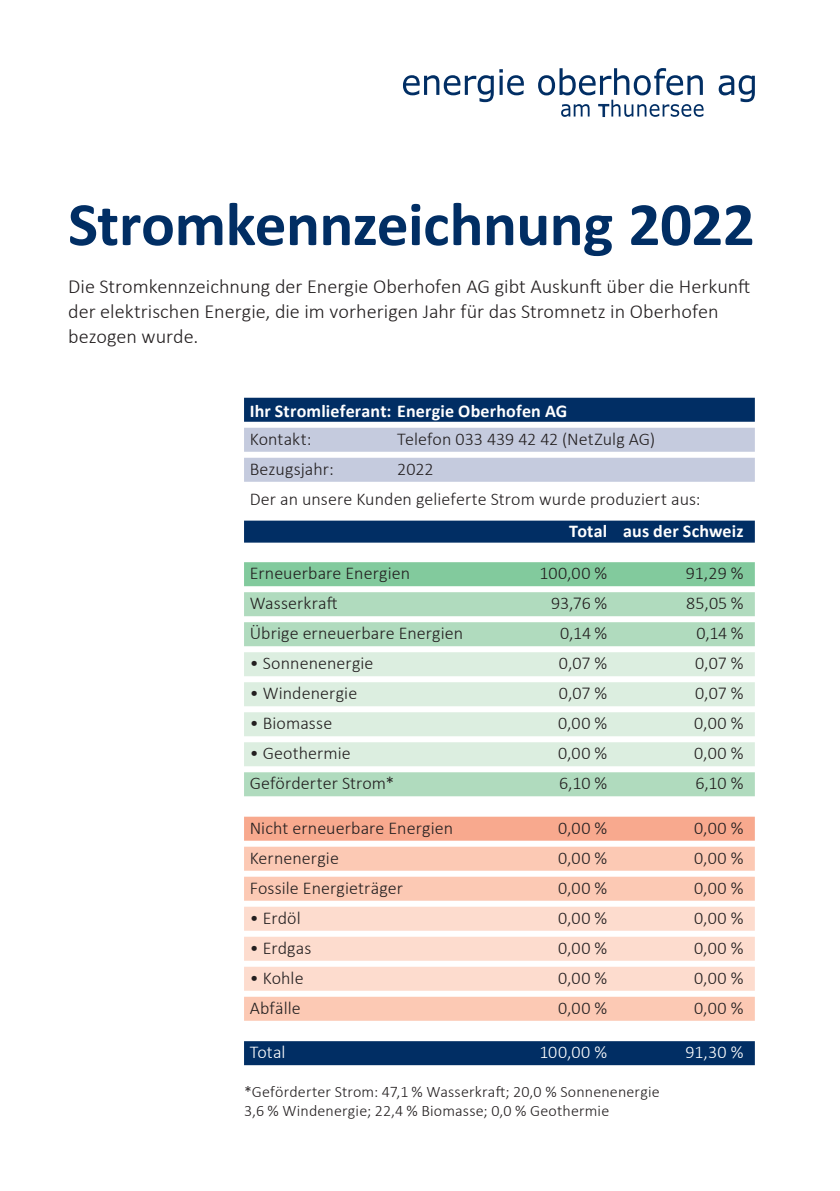
<style>
.page{position:relative;width:840px;height:1191px;background:#fff}
.page>*{position:absolute;margin:0;border:0;box-sizing:border-box;transform-origin:0 0}
.t1{font:700 62px "Calibri";letter-spacing:-.01em;color:#012e64}
.t2{font:300 20px/25px "Calibri";color:#231f20}
.t3{font:300 18px/30px "Calibri";letter-spacing:.005em;color:#231f20}
.t4{font:700 18px "Calibri";letter-spacing:.01em;color:#fff}
.t5{font:300 18px "Calibri";letter-spacing:.005em;color:#fff}
.t6{font:300 16px/19.2px "Calibri";letter-spacing:.01em;color:#231f20}
</style>
<div class="page">
<div style="left:244px;top:398px;width:510px;height:24px;background:#012e64"></div>
<div style="left:244px;top:428px;width:510px;height:24px;background:#c5cbde"></div>
<div style="left:244px;top:458px;width:510px;height:24px;background:#c5cbde"></div>
<div style="left:244px;top:520px;width:510px;height:22px;background:#012e64"></div>
<div style="left:244px;top:562px;width:510px;height:24px;background:#82ca9d"></div>
<div style="left:244px;top:592px;width:510px;height:24px;background:#b0dbbe"></div>
<div style="left:244px;top:622px;width:510px;height:24px;background:#b0dbbe"></div>
<div style="left:244px;top:652px;width:510px;height:24px;background:#dceee0"></div>
<div style="left:244px;top:682px;width:510px;height:24px;background:#dceee0"></div>
<div style="left:244px;top:712px;width:510px;height:24px;background:#dceee0"></div>
<div style="left:244px;top:742px;width:510px;height:24px;background:#dceee0"></div>
<div style="left:244px;top:772px;width:510px;height:24px;background:#b0dbbe"></div>
<div style="left:244px;top:816px;width:510px;height:24px;background:#f8a98e"></div>
<div style="left:244px;top:846px;width:510px;height:24px;background:#fcc9b4"></div>
<div style="left:244px;top:876px;width:510px;height:24px;background:#fcc9b4"></div>
<div style="left:244px;top:906px;width:510px;height:24px;background:#fddcce"></div>
<div style="left:244px;top:936px;width:510px;height:24px;background:#fddcce"></div>
<div style="left:244px;top:966px;width:510px;height:24px;background:#fddcce"></div>
<div style="left:244px;top:996px;width:510px;height:24px;background:#fcc9b4"></div>
<div style="left:244px;top:1041px;width:510px;height:24px;background:#012e64"></div>
<svg style="left:403px;top:75px;width:90px;height:27px"></svg>
<svg style="left:499px;top:69px;width:24px;height:26px"></svg>
<svg style="left:718px;top:75px;width:36px;height:27px"></svg>
<svg style="left:538px;top:68px;width:165px;height:49px"></svg>
<h1 class="t1" style="left:68px;top:181px;width:687px">Stromkennzeichnung 2022</h1>
<p class="t2" style="left:68px;top:274px;width:683px">Die Stromkennzeichnung der Energie Oberhofen AG gibt Auskunft über die Herkunft der elektrischen Energie, die im vorherigen Jahr für das Stromnetz in Oberhofen bezogen wurde.</p>
<p class="t4" style="left:249px;top:398px;width:319px">Ihr Stromlieferant: Energie Oberhofen AG</p>
<p class="t3" style="left:249px;top:423px;width:63px">Kontakt:</p>
<p class="t3" style="left:397px;top:423px;width:259px">Telefon 033 439 42 42 (NetZulg AG)</p>
<p class="t3" style="left:249px;top:453px;width:86px">Bezugsjahr:</p>
<p class="t3" style="left:249px;top:453px;width:452px;text-indent:147px">2022<br>Der an unsere Kunden gelieferte Strom wurde produziert aus:</p>
<p class="t4" style="left:569px;top:518px;width:175px">Total aus der Schweiz</p>
<p class="t3" style="left:249px;top:558px;width:162px">Erneuerbare Energien</p>
<p class="t3" style="left:539px;top:558px;width:69px">100,00 %</p>
<p class="t3" style="left:685px;top:558px;width:59px">91,29 %</p>
<p class="t3" style="left:249px;top:588px;width:89px">Wasserkraft</p>
<p class="t3" style="left:551px;top:588px;width:58px">93,76 %</p>
<p class="t3" style="left:685px;top:588px;width:59px">85,05 %</p>
<p class="t3" style="left:249px;top:618px;width:215px">Übrige erneuerbare Energien</p>
<p class="t3" style="left:560px;top:618px;width:49px">0,14 %</p>
<p class="t3" style="left:696px;top:618px;width:49px">0,14 %</p>
<p class="t3" style="left:249px;top:648px;width:125px">• Sonnenenergie</p>
<p class="t3" style="left:558px;top:648px;width:50px">0,07 %</p>
<p class="t3" style="left:694px;top:648px;width:50px">0,07 %</p>
<p class="t3" style="left:249px;top:678px;width:109px">• Windenergie</p>
<p class="t3" style="left:558px;top:678px;width:50px">0,07 %</p>
<p class="t3" style="left:694px;top:678px;width:50px">0,07 %</p>
<p class="t3" style="left:249px;top:708px;width:84px">• Biomasse</p>
<p class="t3" style="left:557px;top:708px;width:51px">0,00 %</p>
<p class="t3" style="left:694px;top:708px;width:51px">0,00 %</p>
<p class="t3" style="left:249px;top:738px;width:103px">• Geothermie</p>
<p class="t3" style="left:557px;top:738px;width:51px">0,00 %</p>
<p class="t3" style="left:694px;top:738px;width:51px">0,00 %</p>
<p class="t3" style="left:249px;top:768px;width:146px">Geförderter Strom*</p>
<p class="t3" style="left:559px;top:768px;width:50px">6,10 %</p>
<p class="t3" style="left:695px;top:768px;width:50px">6,10 %</p>
<p class="t3" style="left:249px;top:812px;width:205px">Nicht erneuerbare Energien</p>
<p class="t3" style="left:557px;top:812px;width:51px">0,00 %</p>
<p class="t3" style="left:694px;top:812px;width:51px">0,00 %</p>
<p class="t3" style="left:249px;top:842px;width:91px">Kernenergie</p>
<p class="t3" style="left:557px;top:842px;width:51px">0,00 %</p>
<p class="t3" style="left:694px;top:842px;width:51px">0,00 %</p>
<p class="t3" style="left:249px;top:872px;width:155px">Fossile Energieträger</p>
<p class="t3" style="left:557px;top:872px;width:51px">0,00 %</p>
<p class="t3" style="left:693px;top:872px;width:51px">0,00 %</p>
<p class="t3" style="left:249px;top:902px;width:53px">• Erdöl</p>
<p class="t3" style="left:557px;top:902px;width:51px">0,00 %</p>
<p class="t3" style="left:693px;top:902px;width:51px">0,00 %</p>
<p class="t3" style="left:249px;top:932px;width:63px">• Erdgas</p>
<p class="t3" style="left:557px;top:932px;width:51px">0,00 %</p>
<p class="t3" style="left:693px;top:932px;width:51px">0,00 %</p>
<p class="t3" style="left:249px;top:962px;width:55px">• Kohle</p>
<p class="t3" style="left:557px;top:962px;width:51px">0,00 %</p>
<p class="t3" style="left:693px;top:962px;width:51px">0,00 %</p>
<p class="t3" style="left:249px;top:992px;width:53px">Abfälle</p>
<p class="t3" style="left:557px;top:992px;width:51px">0,00 %</p>
<p class="t3" style="left:693px;top:992px;width:51px">0,00 %</p>
<p class="t5" style="left:249px;top:1041px;width:37px">Total</p>
<p class="t5" style="left:539px;top:1041px;width:69px">100,00 %</p>
<p class="t5" style="left:685px;top:1041px;width:59px">91,30 %</p>
<p class="t6" style="left:244px;top:1081px;width:417px">*Geförderter Strom: 47,1 % Wasserkraft; 20,0 % Sonnenenergie<br>3,6 % Windenergie; 22,4 % Biomasse; 0,0 % Geothermie</p>
</div>
